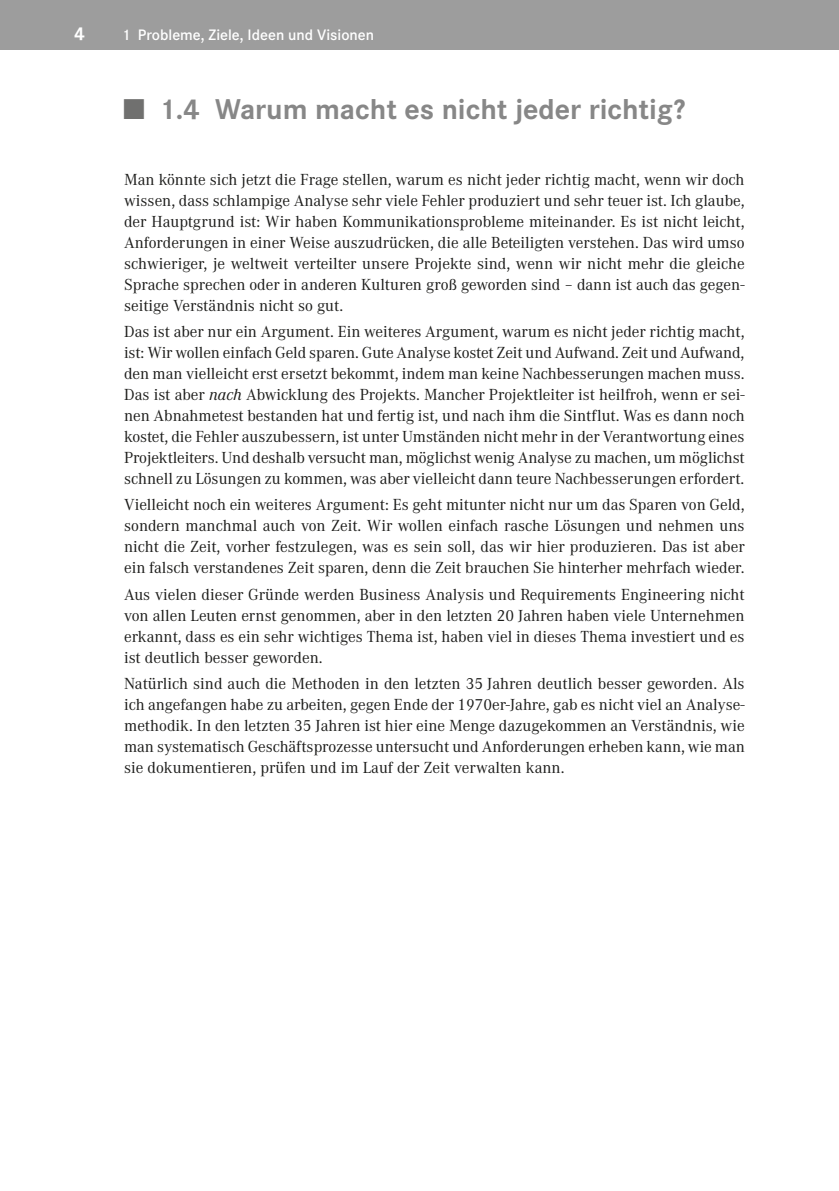
<style>
.page{position:relative;width:839px;height:1191px;background:#fff}
.page>*{position:absolute;margin:0;border:0;box-sizing:border-box;transform-origin:0 0}
.t1{font:700 29.75px "Corporate S Pro";color:#878787}
.t2{font:700 19.25px "Corporate S Pro";color:#fff}
.t3{font:16.62px/21px "Corporate A Pro";color:#1d1d1b;text-align:justify}
.t4{font:600 15.75px "Corporate S Pro";color:#fff}
.s1{color:#70706f}
.s2{font-style:italic}
</style>
<div class="page">
<div style="left:0;top:0;width:838px;height:50px;background:#9d9d9d"></div>
<p class="t2" style="left:74px;top:18px;width:12px">4</p>
<p class="t4" style="left:124px;top:23px;width:251px">1 Probleme, Ziele, Ideen und Visionen</p>
<p class="t1" style="left:124px;top:86px;width:562px"><span class="s1">■</span> 1.4 Warum macht es nicht jeder richtig?</p>
<p class="t3" style="left:124px;top:168px;width:622px">Man könnte sich jetzt die Frage stellen, warum es nicht jeder richtig macht, wenn wir doch wissen, dass schlampige Analyse sehr viele Fehler produziert und sehr teuer ist. Ich glaube, der Hauptgrund ist: Wir haben Kommunikationsprobleme miteinander. Es ist nicht leicht, Anforderungen in einer Weise auszudrücken, die alle Beteiligten verstehen. Das wird umso schwieriger, je weltweit verteilter unsere Projekte sind, wenn wir nicht mehr die gleiche Sprache sprechen oder in anderen Kulturen groß geworden sind – dann ist auch das gegen&shy;seitige Verständnis nicht so gut.</p>
<p class="t3" style="left:124px;top:320px;width:622px">Das ist aber nur ein Argument. Ein weiteres Argument, warum es nicht jeder richtig macht, ist: Wir wollen einfach Geld sparen. Gute Analyse kostet Zeit und Aufwand. Zeit und Aufwand, den man vielleicht erst ersetzt bekommt, indem man keine Nachbesserungen machen muss.<br>Das ist aber <span class="s2">nach</span> Abwicklung des Projekts. Mancher Projektleiter ist heilfroh, wenn er sei&shy;nen Abnahmetest bestanden hat und fertig ist, und nach ihm die Sintflut. Was es dann noch kostet, die Fehler auszubessern, ist unter Umständen nicht mehr in der Verantwortung eines Projektleiters. Und deshalb versucht man, möglichst wenig Analyse zu machen, um möglichst schnell zu Lösungen zu kommen, was aber vielleicht dann teure Nachbesserungen erfordert.</p>
<p class="t3" style="left:124px;top:494px;width:622px">Vielleicht noch ein weiteres Argument: Es geht mitunter nicht nur um das Sparen von Geld, sondern manchmal auch von Zeit. Wir wollen einfach rasche Lösungen und nehmen uns nicht die Zeit, vorher festzulegen, was es sein soll, das wir hier produzieren. Das ist aber ein falsch verstandenes Zeit sparen, denn die Zeit brauchen Sie hinterher mehrfach wieder.</p>
<p class="t3" style="left:124px;top:583px;width:622px">Aus vielen dieser Gründe werden Business Analysis und Requirements Engineering nicht von allen Leuten ernst genommen, aber in den letzten 20 Jahren haben viele Unternehmen erkannt, dass es ein sehr wichtiges Thema ist, haben viel in dieses Thema investiert und es ist deutlich besser geworden.</p>
<p class="t3" style="left:124px;top:672px;width:622px">Natürlich sind auch die Methoden in den letzten 35 Jahren deutlich besser geworden. Als ich angefangen habe zu arbeiten, gegen Ende der 1970er-Jahre, gab es nicht viel an Analyse&shy;methodik. In den letzten 35 Jahren ist hier eine Menge dazugekommen an Verständnis, wie man systematisch Geschäftsprozesse untersucht und Anforderungen erheben kann, wie man sie dokumentieren, prüfen und im Lauf der Zeit verwalten kann.</p>
</div>
